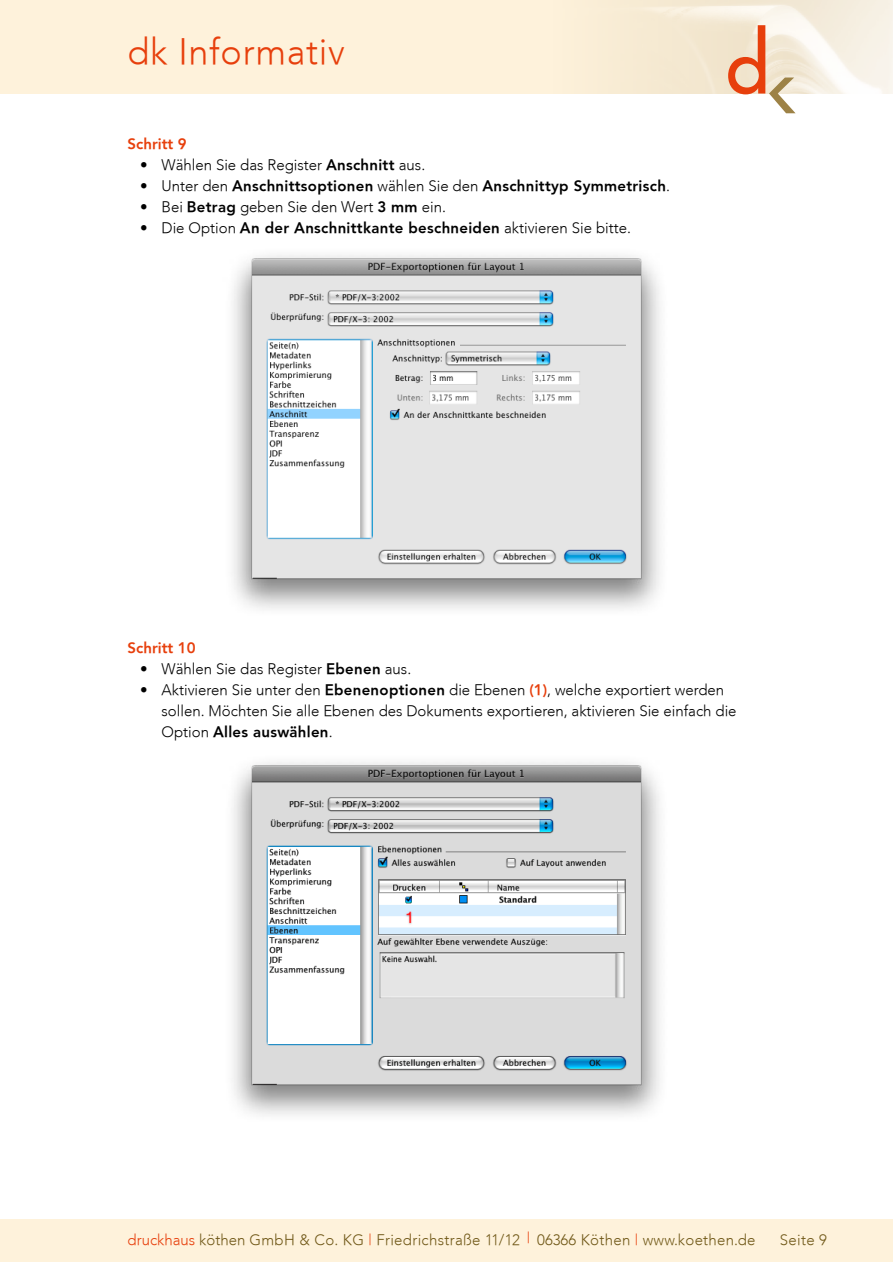
<style>
.page{position:relative;width:893px;height:1263px;background:#fff}
.page>*{position:absolute;margin:0;border:0;box-sizing:border-box;transform-origin:0 0}
.t1{font:300 36px "Avenir";letter-spacing:.02em;color:#e73f0c}
.t2{font:300 15px/21px "Avenir";color:#000}
.t3{font:800 15px "Avenir";letter-spacing:.02em;color:#000}
.t4{font:300 15px "Avenir";letter-spacing:.02em;color:#715919}
.t5{font:800 15px "Avenir";color:#e73f0c}
.s1{font-weight:800}
.s2{font-weight:300}
.s3{font-weight:800;color:#e73f0c}
.s4{color:#e73f0c}
</style>
<div class="page">
<div style="left:0;top:0;width:893px;height:94px;background:#fef2db"></div>
<img style="left:660px;top:0;width:233px;height:94px">
<div style="left:0;top:1220px;width:893px;height:42px;background:#fef2db"></div>
<svg style="left:728px;top:25px;width:68px;height:88px"></svg>
<img style="left:232px;top:255px;width:428px;height:354px">
<img style="left:232px;top:762px;width:428px;height:353px">
<h1 class="t1" style="left:128px;top:30px;width:219px">dk Informativ</h1>
<p class="t5" style="left:128px;top:134px;width:61px">Schritt 9</p>
<p class="t2" style="left:140px;top:154px;width:286px">• Wählen Sie das Register <span class="s1">Anschnitt</span> aus.</p>
<p class="t3" style="left:140px;top:176px;width:531px"><span class="s2">• Unter den</span> Anschnittsoptionen <span class="s2">wählen Sie den</span> Anschnittyp Symmetrisch<span class="s2">.</span></p>
<p class="t2" style="left:140px;top:196px;width:307px">• Bei <span class="s1">Betrag</span> geben Sie den Wert <span class="s1">3 mm</span> ein.</p>
<p class="t3" style="left:140px;top:218px;width:492px"><span class="s2">• Die Option</span> An der Anschnittkante beschneiden <span class="s2">aktivieren Sie bitte.</span></p>
<p class="t5" style="left:128px;top:638px;width:70px">Schritt 10</p>
<p class="t2" style="left:140px;top:658px;width:272px">• Wählen Sie das Register <span class="s1">Ebenen</span> aus.</p>
<p class="t2" style="left:162px;top:679px;width:576px;text-indent:-21px">• Aktivieren Sie unter den <span class="s1">Ebenenoptionen</span> die Ebenen <span class="s3">(1)</span>, welche exportiert werden sollen. Möchten Sie alle Ebenen des Dokuments exportieren, aktivieren Sie einfach die<br>Option <span class="s1">Alles auswählen</span>.</p>
<p class="t4" style="left:128px;top:1231px;width:629px"><span class="s4">druckhaus</span> köthen GmbH &amp; Co. KG <span class="s4">|</span> Friedrichstraße 11/12 <span class="s4">|</span> 06366 Köthen <span class="s4">|</span> www.koethen.de</p>
<p class="t4" style="left:780px;top:1231px;width:49px">Seite 9</p>
</div>
